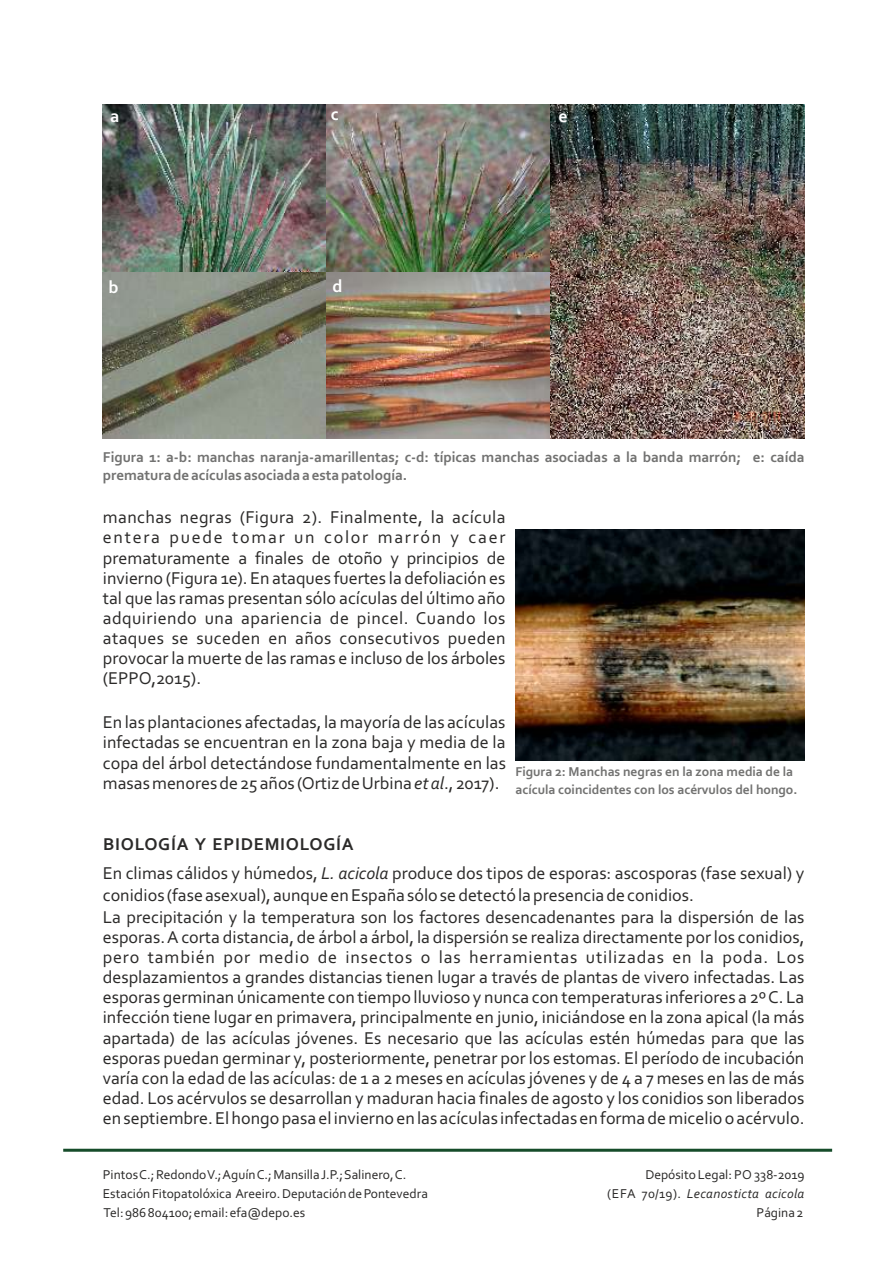
<style>
.page{position:relative;width:893px;height:1263px;background:#fff}
.page>*{position:absolute;margin:0;border:0;box-sizing:border-box;transform-origin:0 0}
.t1{font:18px/20.1px "Corbel";color:#2b2a29;text-align:justify}
.t2{font:700 18px "Corbel";color:#fefefe}
.t3{font:700 15px/18px "Corbel";color:#727271}
.t4{font:13.5px "Corbel";color:#2b2a29}
.t5{font:700 13.5px/18px "Corbel";color:#727271}
.t6{font:italic 13.5px "Corbel";letter-spacing:.025em;color:#2b2a29}
.s1{font-style:italic}
.s2{font-weight:700}
.s3{font-style:normal}
</style>
<div class="page">
<svg style="left:63px;top:1148px;width:770px;height:4px;background:#4f785e"></svg>
<img style="left:327px;top:105px;width:477px;height:334px">
<img style="left:103px;top:105px;width:222px;height:334px">
<img style="left:515px;top:529px;width:289px;height:231px">
<p class="t2" style="left:110px;top:108px;width:11px">a</p>
<p class="t2" style="left:108px;top:279px;width:12px">b</p>
<p class="t2" style="left:331px;top:107px;width:9px">c</p>
<p class="t2" style="left:333px;top:278px;width:12px">d</p>
<p class="t2" style="left:559px;top:109px;width:11px">e</p>
<p class="t3" style="left:103px;top:450px;width:703px">Figura 1: a-b: manchas naranja-amarillentas; c-d: típicas manchas asociadas a la banda marrón; e: caída prematura de acículas asociada a esta patología.</p>
<p class="t1" style="left:103px;top:509px;width:404px">manchas negras (Figura 2). Finalmente, la acícula entera puede tomar un color marrón y caer prematuramente a finales de otoño y principios de invierno (Figura 1e). En ataques fuertes la defoliación es tal que las ramas presentan sólo acículas del último año adquiriendo una apariencia de pincel. Cuando los ataques se suceden en años consecutivos pueden provocar la muerte de las ramas e incluso de los árboles (EPPO,2015).</p>
<p class="t1" style="left:103px;top:714px;width:405px">En las plantaciones afectadas, la mayoría de las acículas infectadas se encuentran en la zona baja y media de la copa del árbol detectándose fundamentalmente en las masas menores de 25 años (Ortiz de Urbina <span class="s1">et al</span>., 2017).</p>
<p class="t5" style="left:515px;top:764px;width:283px">Figura 2: Manchas negras en la zona media de la acícula coincidentes con los acérvulos del hongo.</p>
<p class="t1" style="left:103px;top:832px;width:703px;line-height:28.5px"><span class="s2">BIOLOGÍA Y EPIDEMIOLOGÍA<br></span>En climas cálidos y húmedos, <span class="s1">L. acicola</span> produce dos tipos de esporas: ascosporas (fase sexual) y</p>
<p class="t1" style="left:103px;top:885px;width:703px;line-height:21.9px">conidios (fase asexual), aunque en España sólo se detectó la presencia de conidios.<br>La precipitación y la temperatura son los factores desencadenantes para la dispersión de las</p>
<p class="t1" style="left:103px;top:928px;width:703px">esporas. A corta distancia, de árbol a árbol, la dispersión se realiza directamente por los conidios, pero también por medio de insectos o las herramientas utilizadas en la poda. Los desplazamientos a grandes distancias tienen lugar a través de plantas de vivero infectadas. Las esporas germinan únicamente con tiempo lluvioso y nunca con temperaturas inferiores a 2º C. La infección tiene lugar en primavera, principalmente en junio, iniciándose en la zona apical (la más apartada) de las acículas jóvenes. Es necesario que las acículas estén húmedas para que las esporas puedan germinar y, posteriormente, penetrar por los estomas. El período de incubación varía con la edad de las acículas: de 1 a 2 meses en acículas jóvenes y de 4 a 7 meses en las de más edad. Los acérvulos se desarrollan y maduran hacia finales de agosto y los conidios son liberados en septiembre. El hongo pasa el invierno en las acículas infectadas en forma de micelio o acérvulo.</p>
<p class="t4" style="left:103px;top:1169px;width:305px">Pintos C.; Redondo V.; Aguín C.; Mansilla J.P.; Salinero, C.</p>
<p class="t4" style="left:645px;top:1169px;width:161px">Depósito Legal: PO 338-2019</p>
<p class="t4" style="left:103px;top:1188px;width:327px">Estación Fitopatolóxica Areeiro. Deputación de Pontevedra</p>
<p class="t6" style="left:607px;top:1188px;width:199px"><span class="s3">(EFA 70/19).</span> Lecanosticta acicola</p>
<p class="t4" style="left:104px;top:1207px;width:203px">Tel: 986 804100; email: efa@depo.es</p>
<p class="t4" style="left:757px;top:1207px;width:48px">Página 2</p>
</div>
